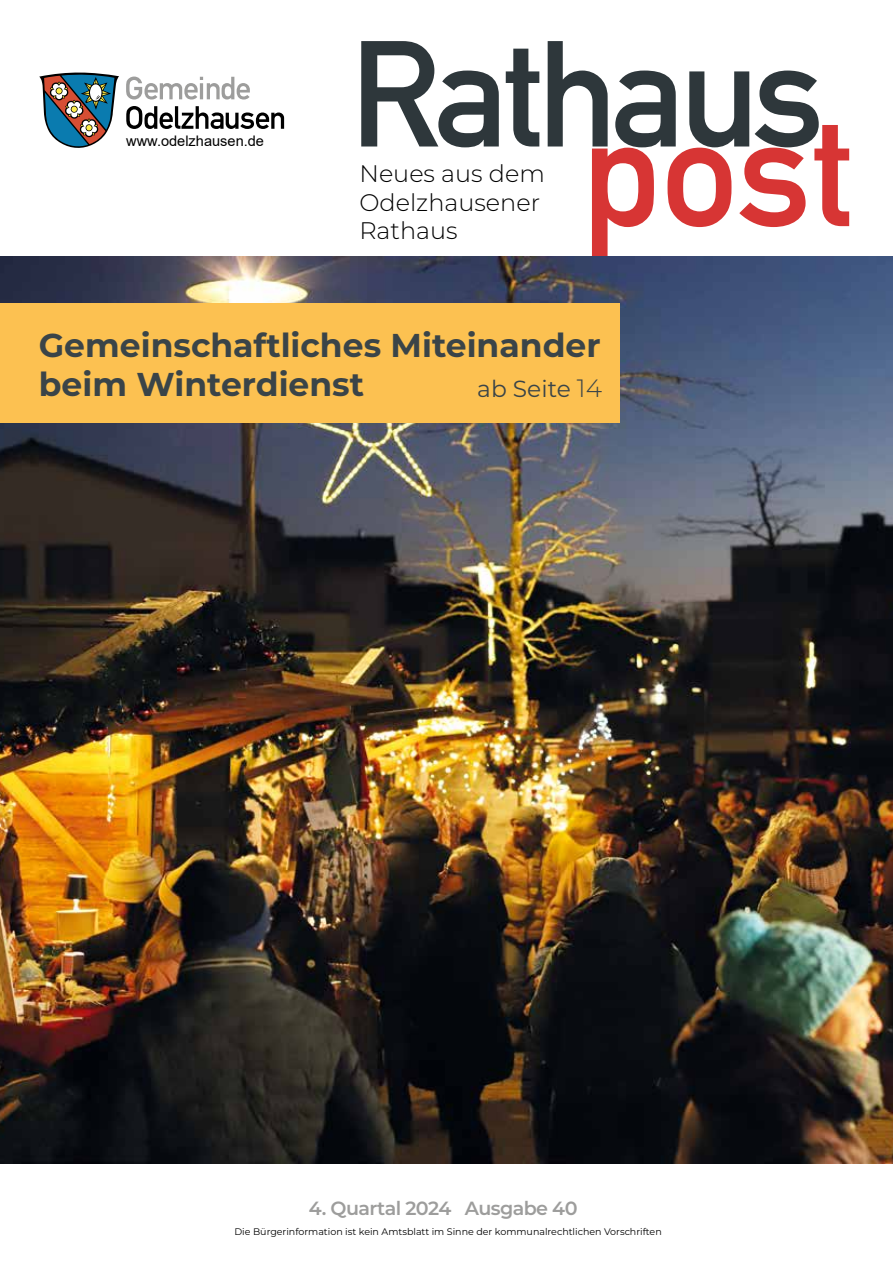
<style>
.page{position:relative;width:893px;height:1263px;background:#fff}
.page>*{position:absolute;margin:0;border:0;box-sizing:border-box;transform-origin:0 0}
.t1{font:700 33px/39.6px "Montserrat";color:#3a4448}
.t2{font:300 24px/28.8px "Montserrat";color:#000}
.t3{font:23.25px "Montserrat";color:#3a4448}
.t4{font:600 19.05px "Montserrat";letter-spacing:-.03em;color:#9d9d9c}
.t5{font:14.55px "Arial";color:#000}
.t6{font:9.45px "Montserrat";color:#000}
.s1{font-weight:300;font-size:25.05px}
</style>
<div class="page">
<svg style="left:126px;top:106px;width:158px;height:23px"></svg>
<svg style="left:126px;top:77px;width:124px;height:23px"></svg>
<svg style="left:39px;top:72px;width:80px;height:76px"></svg>
<svg style="left:361px;top:41px;width:138px;height:106px"></svg>
<svg style="left:506px;top:49px;width:33px;height:97px"></svg>
<svg style="left:548px;top:41px;width:301px;height:215px"></svg>
<img style="left:0;top:256px;width:893px;height:907px">
<div style="left:0;top:303px;width:620px;height:120px;background:#fcc151"></div>
<h3 class="t5" style="left:126px;top:131px;width:139px">www.odelzhausen.de</h3>
<h2 class="t2" style="left:359px;top:158px;width:187px">Neues aus dem<br>Odelzhausener<br>Rathaus</h2>
<h1 class="t1" style="left:39px;top:324px;width:563px">Gemeinschaftliches Miteinander beim Winterdienst</h1>
<h3 class="t3" style="left:477px;top:373px;width:126px">ab Seite <span class="s1">14</span></h3>
<h3 class="t4" style="left:309px;top:1195px;width:270px">4. Quartal 2024 Ausgabe 40</h3>
<p class="t6" style="left:234px;top:1225px;width:429px">Die Bürgerinformation ist kein Amtsblatt im Sinne der kommunalrechtlichen Vorschriften</p>
</div>
